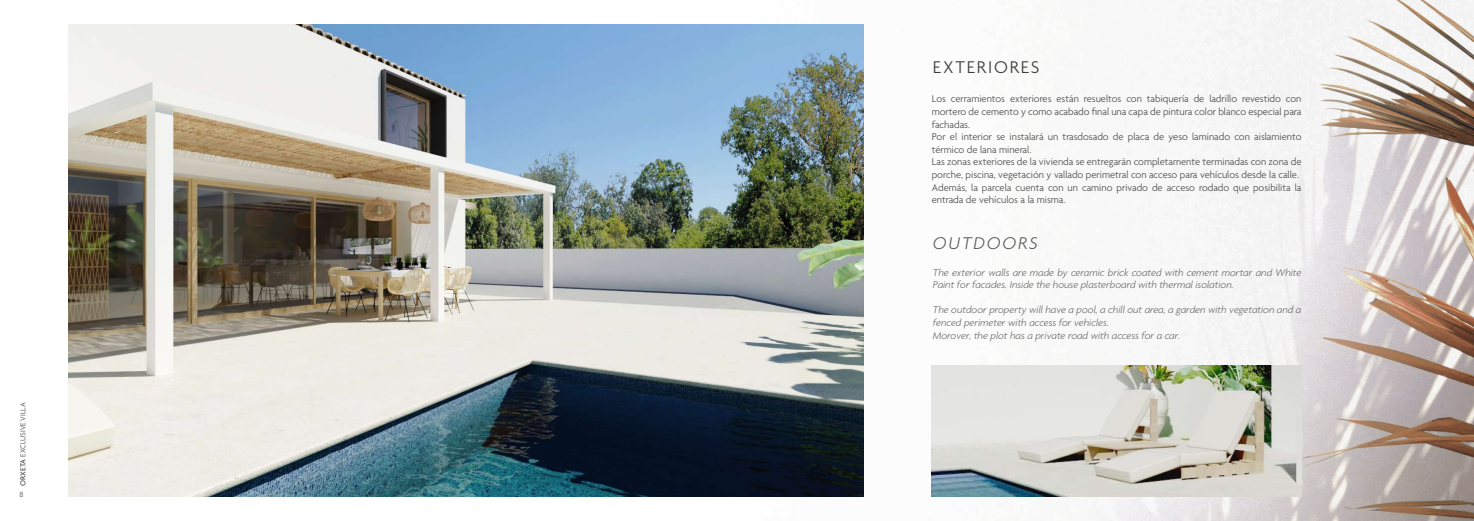
<style>
.page{position:relative;width:1474px;height:521px;background:#fff}
.page>*{position:absolute;margin:0;border:0;box-sizing:border-box;transform-origin:0 0}
.t1{font:300 18.38px "Agenda";letter-spacing:.1em;color:#3e3e3f}
.t2{font:italic 300 18.38px "Agenda";letter-spacing:.1em;color:#57585a}
.t3{font:300 10.5px/12.6px "Agenda";color:#4b4c4d}
.t4{font:italic 300 10.5px/12.6px "Agenda";color:#636366}
.t5{font:300 7.88px "Agenda";color:#4b4c4d}
.s1{font-weight:500}
</style>
<div class="page">
<img style="left:680px;top:0;width:793px;height:521px">
<img style="left:931px;top:366px;width:370px;height:130px">
<img style="left:68px;top:25px;width:795px;height:471px">
<p class="t5" style="left:19px;top:486px;width:85px;rotate:-90deg"><span class="s1">ORXETA</span> EXCLUSIVE VILLA</p>
<p class="t5" style="left:19px;top:490px;width:5px">8</p>
<h1 class="t1" style="left:932px;top:57px;width:108px">EXTERIORES</h1>
<p class="t3" style="left:931px;top:93px;width:371px">Los cerramientos exteriores están resueltos con tabiquería de ladrillo revestido con mortero de cemento y como acabado final una capa de pintura color blanco especial para fachadas.<br>Por el interior se instalará un trasdosado de placa de yeso laminado con aislamiento térmico de lana mineral.<br>Las zonas exteriores de la vivienda se entregarán completamente terminadas con zona de porche, piscina, vegetación y vallado perimetral con acceso para vehículos desde la calle.<br>Además, la parcela cuenta con un camino privado de acceso rodado que posibilita la entrada de vehículos a la misma.</p>
<h1 class="t2" style="left:932px;top:232px;width:106px">OUTDOORS</h1>
<p class="t4" style="left:932px;top:266px;width:370px">The exterior walls are made by ceramic brick coated with cement mortar and White<br>Paint for facades. Inside the house plasterboard with thermal isolation.</p>
<p class="t4" style="left:932px;top:304px;width:370px">The outdoor property will have a pool, a chill out area, a garden with vegetation and a fenced perimeter with access for vehicles.<br>Morover, the plot has a private road with access for a car.</p>
</div>
